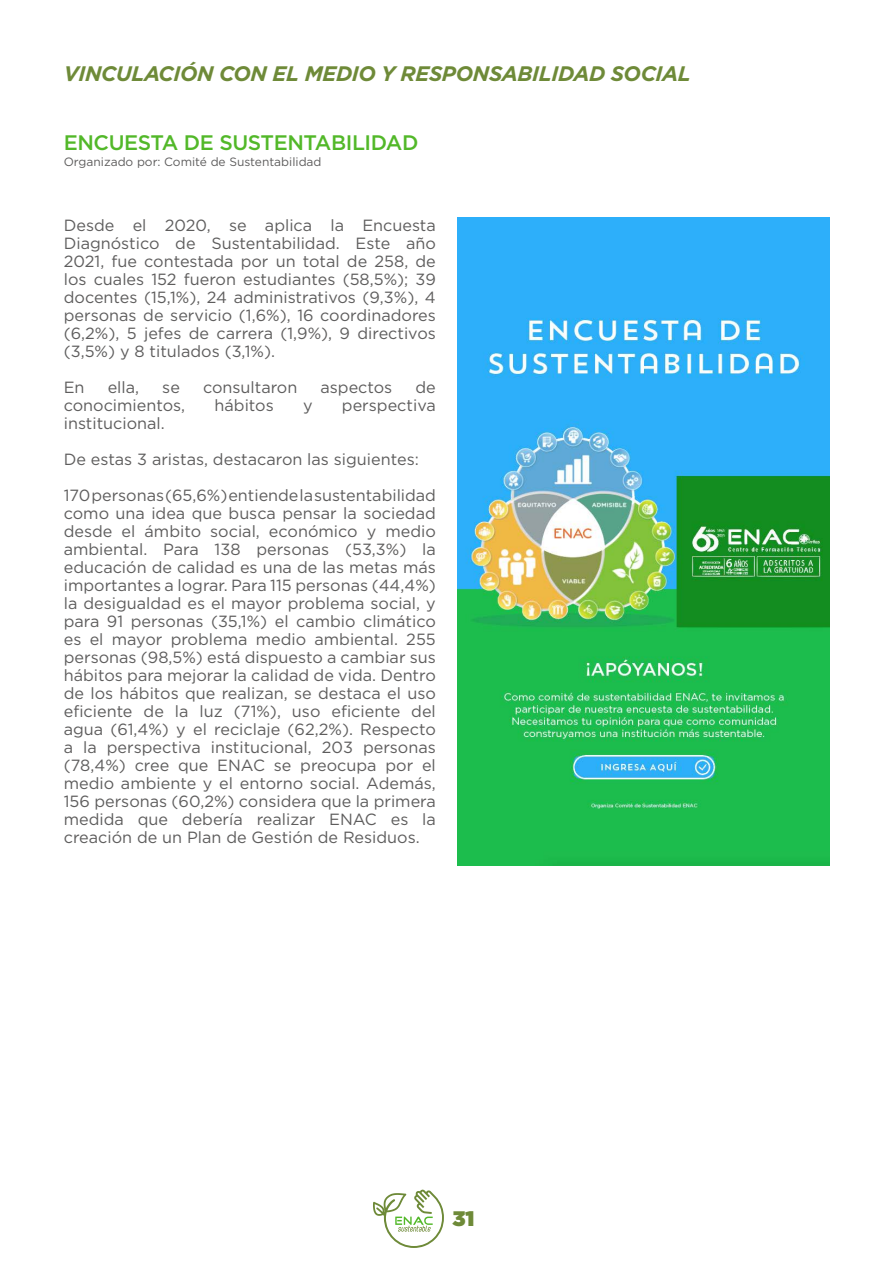
<style>
.page{position:relative;width:893px;height:1263px;background:#fff}
.page>*{position:absolute;margin:0;border:0;box-sizing:border-box;transform-origin:0 0}
.t1{font:italic 700 21px "Gotham";letter-spacing:-.02em;color:#6e8a38}
.t2{font:500 21px "Gotham";letter-spacing:-.02em;color:#52b829}
.t3{font:900 21px "Gotham";color:#6e8a38}
.t4{font:16.2px/18px "Gotham";color:#5e5d5d;text-align:justify}
.t5{font:12px "Gotham";color:#5e5d5d}
</style>
<div class="page">
<svg style="left:373px;top:1189px;width:71px;height:59px"></svg>
<img style="left:457px;top:217px;width:372px;height:648px">
<p class="t1" style="left:64px;top:59px;width:629px">VINCULACIÓN CON EL MEDIO Y RESPONSABILIDAD SOCIAL</p>
<p class="t2" style="left:64px;top:129px;width:356px">ENCUESTA DE SUSTENTABILIDAD</p>
<p class="t5" style="left:64px;top:154px;width:259px">Organizado por: Comité de Sustentabilidad</p>
<p class="t4" style="left:64px;top:216px;width:374px">Desde el 2020, se aplica la Encuesta Diagnóstico de Sustentabilidad. Este año 2021, fue contestada por un total de 258, de los cuales 152 fueron estudiantes (58,5%); 39 docentes (15,1%), 24 administrativos (9,3%), 4 personas de servicio (1,6%), 16 coordinadores (6,2%), 5 jefes de carrera (1,9%), 9 directivos (3,5%) y 8 titulados (3,1%).</p>
<p class="t4" style="left:64px;top:378px;width:22px">En</p>
<p class="t4" style="left:108px;top:378px;width:33px">ella,</p>
<p class="t4" style="left:162px;top:378px;width:19px">se</p>
<p class="t4" style="left:203px;top:378px;width:96px">consultaron</p>
<p class="t4" style="left:320px;top:378px;width:73px">aspectos</p>
<p class="t4" style="left:415px;top:378px;width:22px">de</p>
<p class="t4" style="left:64px;top:396px;width:123px">conocimientos,</p>
<p class="t4" style="left:215px;top:396px;width:61px">hábitos</p>
<p class="t4" style="left:303px;top:396px;width:11px">y</p>
<p class="t4" style="left:342px;top:396px;width:95px">perspectiva</p>
<p class="t4" style="left:64px;top:414px;width:103px">institucional.</p>
<p class="t4" style="left:64px;top:450px;width:357px">De estas 3 aristas, destacaron las siguientes:</p>
<p class="t4" style="left:64px;top:486px;width:374px">170 personas (65,6%) entiende la sustentabilidad como una idea que busca pensar la sociedad desde el ámbito social, económico y medio ambiental. Para 138 personas (53,3%) la educación de calidad es una de las metas más importantes a lograr. Para 115 personas (44,4%) la desigualdad es el mayor problema social, y para 91 personas (35,1%) el cambio climático es el mayor problema medio ambiental. 255 personas (98,5%) está dispuesto a cambiar sus hábitos para mejorar la calidad de vida. Dentro de los hábitos que realizan, se destaca el uso eficiente de la luz (71%), uso eficiente del agua (61,4%) y el reciclaje (62,2%). Respecto a la perspectiva institucional, 203 personas (78,4%) cree que ENAC se preocupa por el medio ambiente y el entorno social. Además, 156 personas (60,2%) considera que la primera medida que debería realizar ENAC es la creación de un Plan de Gestión de Residuos.</p>
<p class="t3" style="left:452px;top:1203px;width:23px">31</p>
</div>
